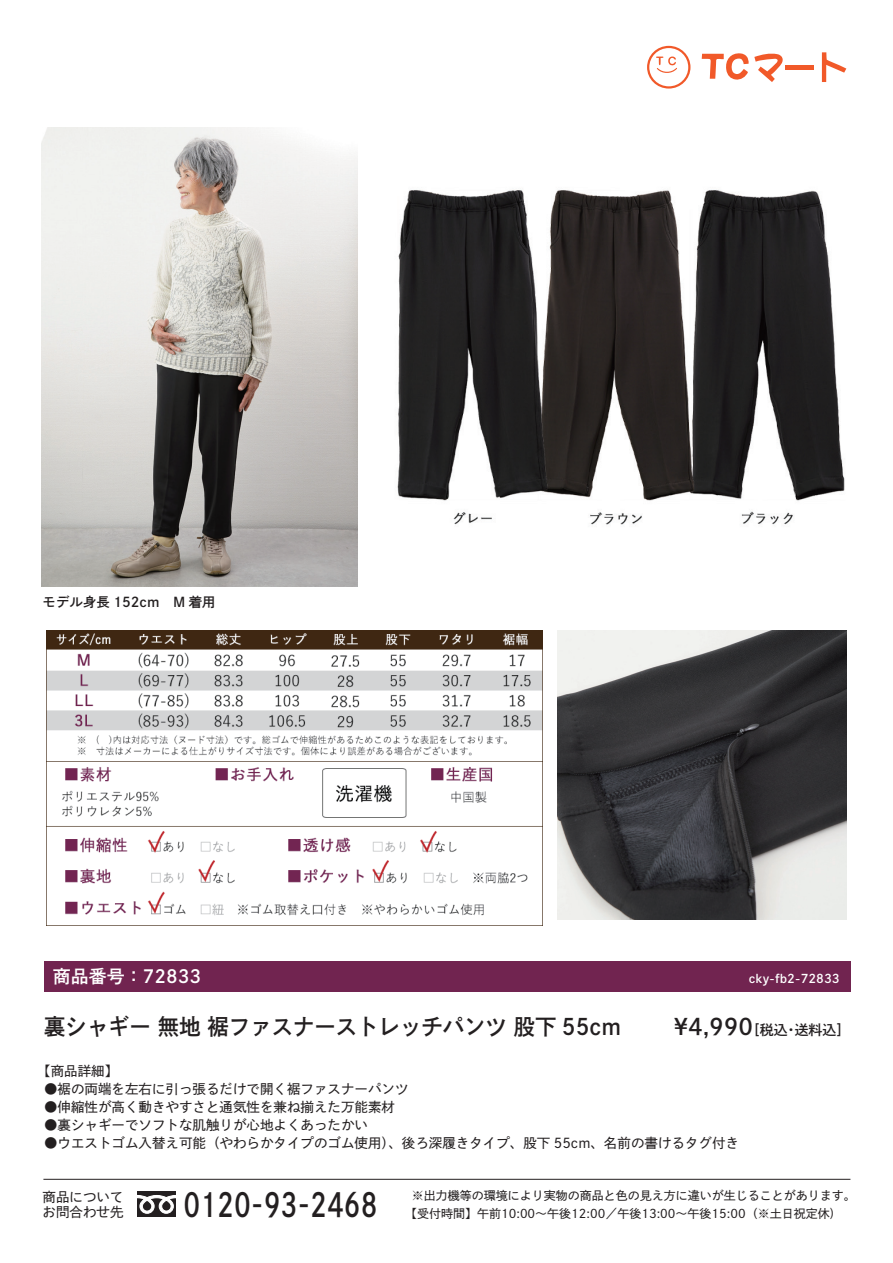
<style>
.page{position:relative;width:893px;height:1263px;background:#fff}
.page>*{position:absolute;margin:0;border:0;box-sizing:border-box;transform-origin:0 0}
.t1{font:32.55px "DNP Shuei Go Kin Std B";color:#231f20;scale:.8 1}
.t2{font:22.5px "DNP Shuei Go Kin Std B";color:#231f20;scale:.95 1}
.t3{font:18px "DNP Shuei Go Kin Std B";color:#fff}
.t4{font:13.95px "DNP Shuei Go Kin Std B";color:#231f20}
.t5{font:13.5px/15px "DNP Shuei Go Kin Std M";color:#231f20}
.t6{font:13.5px "DNP Shuei Go Kin Std B";color:#231f20}
.t7{font:12px "DNP Shuei Go Kin Std M";color:#231f20}
.t8{font:12px "DNP Shuei Go Kin Std B";color:#fff}
.s1{font-size:22.5px}
</style>
<div class="page">
<img style="left:397px;top:190px;width:448px;height:335px">
<img style="left:557px;top:630px;width:289px;height:289px">
<img style="left:46px;top:630px;width:496px;height:295px">
<img style="left:41px;top:128px;width:317px;height:458px">
<div style="left:44px;top:961px;width:806px;height:31px;background:#712450"></div>
<div style="left:137px;top:1191px;width:39px;height:26px;background:#231f20"></div>
<svg style="left:137px;top:1195px;width:39px;height:19px"></svg>
<hr style="left:43px;top:1179px;width:807px;height:1px;background:#231f20">
<svg style="left:822px;top:52px;width:24px;height:30px"></svg>
<svg style="left:702px;top:53px;width:81px;height:29px"></svg>
<div style="left:785px;top:65px;width:28px;height:5px;background:#f15929"></div>
<svg style="left:647px;top:46px;width:43px;height:43px"></svg>
<div style="left:649px;top:48px;width:39px;height:38px;background:#fff;border-radius:50%"></div>
<svg style="left:656px;top:56px;width:21px;height:17px"></svg>
<p class="t6" style="left:43px;top:592px;width:175px">モデル身長 152cm　M 着用</p>
<h3 class="t3" style="left:53px;top:964px;width:150px">商品番号：72833</h3>
<p class="t8" style="left:749px;top:970px;width:92px">cky-fb2-72833</p>
<h2 class="t2" style="left:44px;top:1011px;width:609px">裏シャギー 無地 裾ファスナーストレッチパンツ 股下 55cm</h2>
<p class="t4" style="left:674px;top:1020px;width:178px"><span class="s1">¥4,990</span>［税込・送料込］</p>
<p class="t5" style="left:37px;top:1064px;width:82px">【商品詳細】</p>
<p class="t5" style="left:44px;top:1082px;width:366px">●裾の両端を左右に引っ張るだけで開く裾ファスナーパンツ</p>
<p class="t5" style="left:44px;top:1100px;width:353px">●伸縮性が高く動きやすさと通気性を兼ね揃えた万能素材</p>
<p class="t5" style="left:44px;top:1118px;width:325px">●裏シャギーでソフトな肌触りが心地よくあったかい</p>
<p class="t5" style="left:44px;top:1136px;width:696px">●ウエストゴム入替え可能（やわらかタイプのゴム使用）、後ろ深履きタイプ、股下 55cm、名前の書けるタグ付き</p>
<p class="t5" style="left:43px;top:1189px;width:82px">商品についてお問合わせ先</p>
<h1 class="t1" style="left:184px;top:1182px;width:244px">0120-93-2468</h1>
<p class="t7" style="left:412px;top:1188px;width:445px">※出力機等の環境により実物の商品と色の見え方に違いが生じることがあります。</p>
<p class="t7" style="left:411px;top:1205px;width:436px">【受付時間】午前10:00～午後12:00／午後13:00～午後15:00（※土日祝定休)　</p>
</div>
